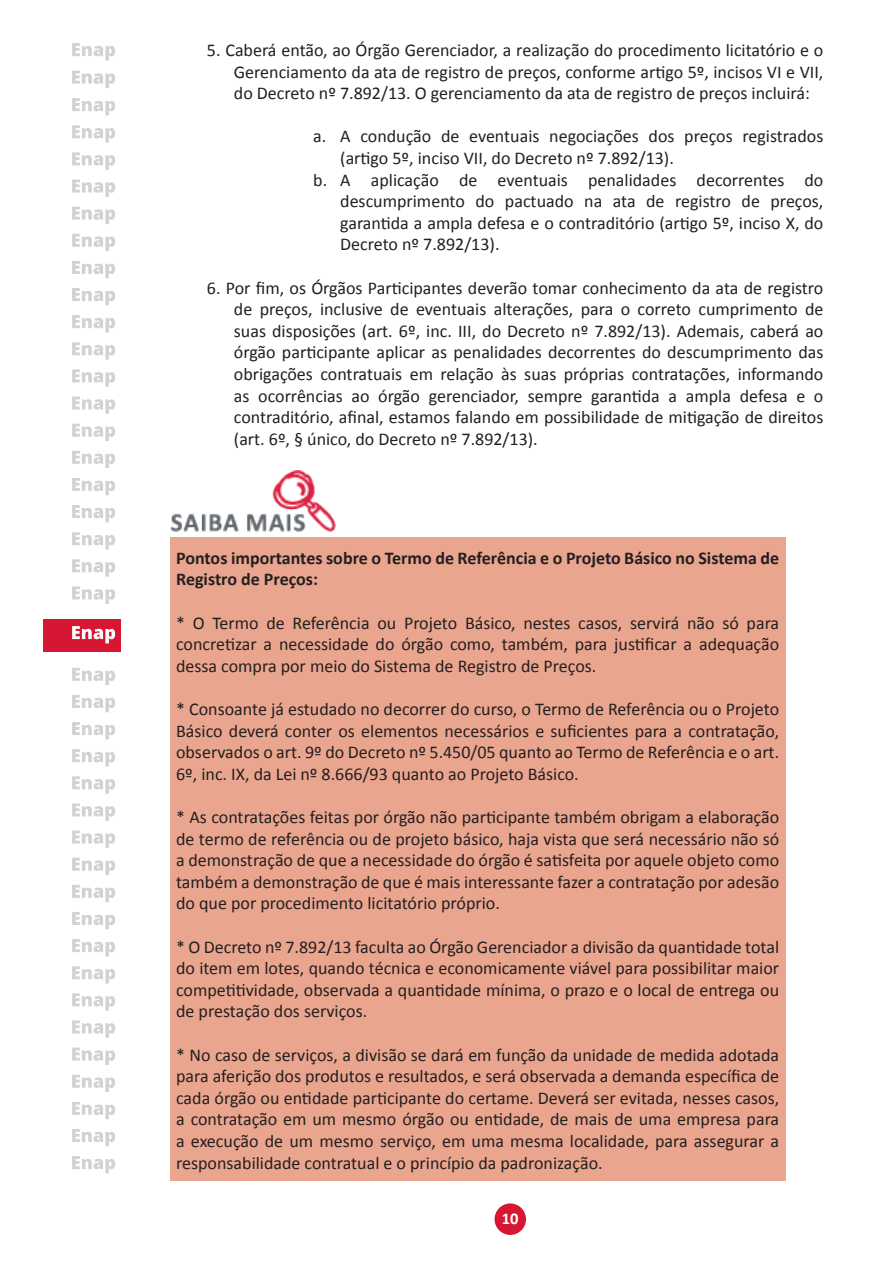
<style>
.page{position:relative;width:893px;height:1263px;background:#fff}
.page>*{position:absolute;margin:0;border:0;box-sizing:border-box;transform-origin:0 0}
.t1{font:18px/21.6px "Calibri";color:#231f20;text-align:justify}
.t2{font:700 18px/21.6px "Calibri";color:#231f20}
.t3{font:700 16.5px "Calibri";color:#fff}
</style>
<div class="page">
<div style="left:495px;top:1203px;width:31px;height:32px;background:#d71634;border-radius:50%"></div>
<div style="left:44px;top:619px;width:77px;height:32px;background:#d71634"></div>
<svg style="left:72px;top:626px;width:43px;height:17px"></svg>
<svg style="left:72px;top:98px;width:43px;height:17px"></svg>
<svg style="left:72px;top:125px;width:43px;height:18px"></svg>
<svg style="left:72px;top:152px;width:43px;height:18px"></svg>
<svg style="left:72px;top:180px;width:43px;height:17px"></svg>
<svg style="left:72px;top:207px;width:43px;height:17px"></svg>
<svg style="left:72px;top:234px;width:43px;height:17px"></svg>
<svg style="left:72px;top:261px;width:43px;height:17px"></svg>
<svg style="left:72px;top:288px;width:43px;height:17px"></svg>
<svg style="left:72px;top:315px;width:43px;height:17px"></svg>
<svg style="left:72px;top:342px;width:43px;height:18px"></svg>
<svg style="left:72px;top:369px;width:43px;height:18px"></svg>
<svg style="left:72px;top:397px;width:43px;height:17px"></svg>
<svg style="left:72px;top:424px;width:43px;height:17px"></svg>
<svg style="left:72px;top:451px;width:43px;height:17px"></svg>
<svg style="left:72px;top:478px;width:43px;height:17px"></svg>
<svg style="left:72px;top:505px;width:43px;height:17px"></svg>
<svg style="left:72px;top:532px;width:43px;height:17px"></svg>
<svg style="left:72px;top:559px;width:43px;height:18px"></svg>
<svg style="left:72px;top:586px;width:43px;height:18px"></svg>
<svg style="left:72px;top:668px;width:43px;height:17px"></svg>
<svg style="left:72px;top:695px;width:43px;height:17px"></svg>
<svg style="left:72px;top:722px;width:43px;height:17px"></svg>
<svg style="left:72px;top:749px;width:43px;height:17px"></svg>
<svg style="left:72px;top:776px;width:43px;height:18px"></svg>
<svg style="left:72px;top:803px;width:43px;height:18px"></svg>
<svg style="left:72px;top:830px;width:43px;height:18px"></svg>
<svg style="left:72px;top:858px;width:43px;height:17px"></svg>
<svg style="left:72px;top:885px;width:43px;height:17px"></svg>
<svg style="left:72px;top:912px;width:43px;height:17px"></svg>
<svg style="left:72px;top:939px;width:43px;height:17px"></svg>
<svg style="left:72px;top:966px;width:43px;height:17px"></svg>
<svg style="left:72px;top:993px;width:43px;height:18px"></svg>
<svg style="left:72px;top:1020px;width:43px;height:18px"></svg>
<svg style="left:72px;top:1047px;width:43px;height:18px"></svg>
<svg style="left:72px;top:1075px;width:43px;height:17px"></svg>
<svg style="left:72px;top:1102px;width:43px;height:17px"></svg>
<svg style="left:72px;top:1129px;width:43px;height:17px"></svg>
<svg style="left:72px;top:1156px;width:43px;height:17px"></svg>
<svg style="left:72px;top:71px;width:43px;height:17px"></svg>
<svg style="left:72px;top:43px;width:43px;height:18px"></svg>
<img style="left:170px;top:470px;width:165px;height:62px">
<div style="left:170px;top:538px;width:615px;height:643px;background:#eaa58e"></div>
<p class="t1" style="left:234px;top:39px;width:591px;text-indent:-27px">5. Caberá então, ao Órgão Gerenciador, a realização do procedimento licitatório e o Gerenciamento da ata de registro de preços, conforme artigo 5º, incisos VI e VII, do Decreto nº 7.892/13. O gerenciamento da ata de registro de preços incluirá:</p>
<p class="t1" style="left:313px;top:126px;width:512px">a. A condução de eventuais negociações dos preços registrados</p>
<p class="t1" style="left:340px;top:147px;width:335px">(artigo 5º, inciso VII, do Decreto nº 7.892/13).</p>
<p class="t1" style="left:313px;top:169px;width:512px">b. A aplicação de eventuais penalidades decorrentes do</p>
<p class="t1" style="left:340px;top:191px;width:485px">descumprimento do pactuado na ata de registro de preços,</p>
<p class="t1" style="left:340px;top:212px;width:485px">garantida a ampla defesa e o contraditório (artigo 5º, inciso X, do</p>
<p class="t1" style="left:340px;top:234px;width:161px">Decreto nº 7.892/13).</p>
<p class="t1" style="left:234px;top:277px;width:591px;text-indent:-27px">6. Por fim, os Órgãos Participantes deverão tomar conhecimento da ata de registro de preços, inclusive de eventuais alterações, para o correto cumprimento de suas disposições (art. 6º, inc. III, do Decreto nº 7.892/13). Ademais, caberá ao órgão participante aplicar as penalidades decorrentes do descumprimento das obrigações contratuais em relação às suas próprias contratações, informando as ocorrências ao órgão gerenciador, sempre garantida a ampla defesa e o contraditório, afinal, estamos falando em possibilidade de mitigação de direitos (art. 6º, § único, do Decreto nº 7.892/13).</p>
<p class="t2" style="left:176px;top:547px;width:605px">Pontos importantes sobre o Termo de Referência e o Projeto Básico no Sistema de<br>Registro de Preços:</p>
<p class="t1" style="left:176px;top:612px;width:605px">* O Termo de Referência ou Projeto Básico, nestes casos, servirá não só para concretizar a necessidade do órgão como, também, para justificar a adequação dessa compra por meio do Sistema de Registro de Preços.</p>
<p class="t1" style="left:176px;top:698px;width:605px">* Consoante já estudado no decorrer do curso, o Termo de Referência ou o Projeto Básico deverá conter os elementos necessários e suficientes para a contratação, observados o art. 9º do Decreto nº 5.450/05 quanto ao Termo de Referência e o art.<br>6º, inc. IX, da Lei nº 8.666/93 quanto ao Projeto Básico.</p>
<p class="t1" style="left:176px;top:806px;width:605px">* As contratações feitas por órgão não participante também obrigam a elaboração de termo de referência ou de projeto básico, haja vista que será necessário não só a demonstração de que a necessidade do órgão é satisfeita por aquele objeto como também a demonstração de que é mais interessante fazer a contratação por adesão do que por procedimento licitatório próprio.</p>
<p class="t1" style="left:176px;top:936px;width:605px">* O Decreto nº 7.892/13 faculta ao Órgão Gerenciador a divisão da quantidade total do item em lotes, quando técnica e economicamente viável para possibilitar maior competitividade, observada a quantidade mínima, o prazo e o local de entrega ou de prestação dos serviços.</p>
<p class="t1" style="left:176px;top:1044px;width:605px">* No caso de serviços, a divisão se dará em função da unidade de medida adotada para aferição dos produtos e resultados, e será observada a demanda específica de cada órgão ou entidade participante do certame. Deverá ser evitada, nesses casos, a contratação em um mesmo órgão ou entidade, de mais de uma empresa para a execução de um mesmo serviço, em uma mesma localidade, para assegurar a responsabilidade contratual e o princípio da padronização.</p>
<p class="t3" style="left:502px;top:1208px;width:18px">10</p>
</div>
